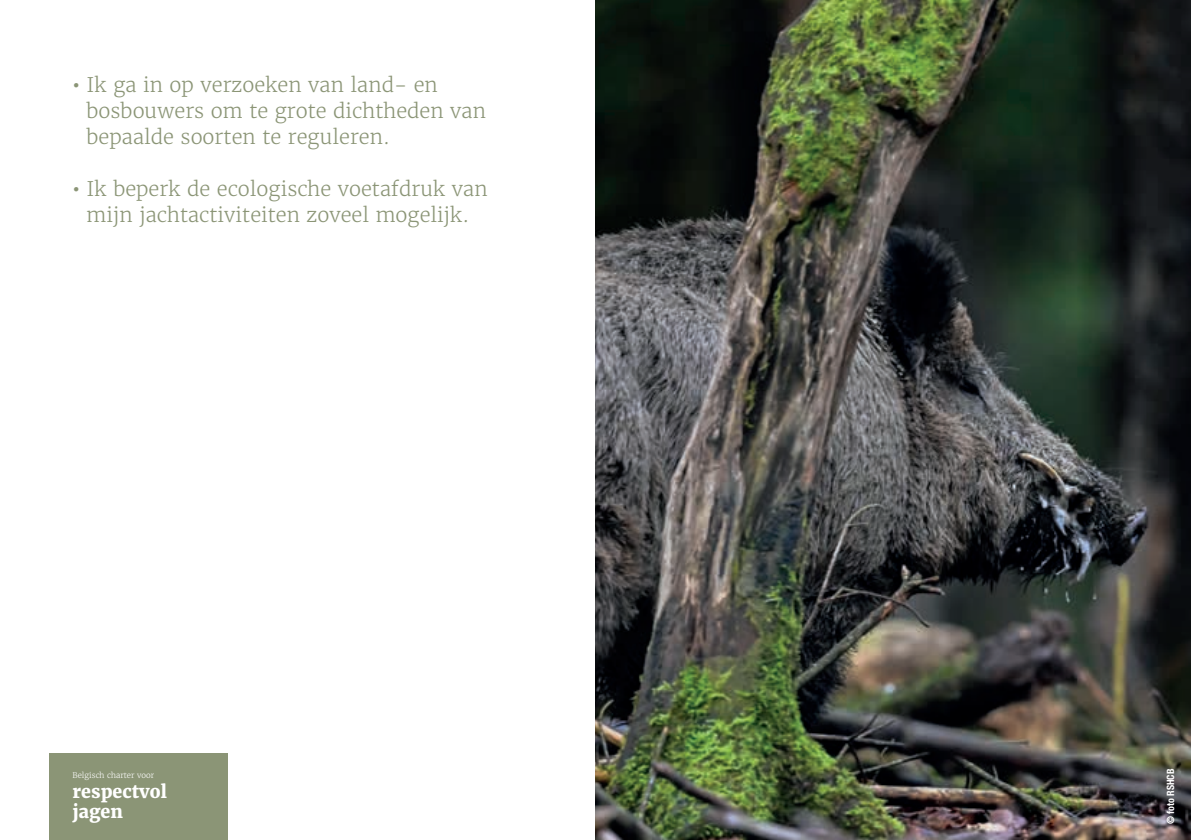
<style>
.page{position:relative;width:1191px;height:840px;background:#fff}
.page>*{position:absolute;margin:0;border:0;box-sizing:border-box;transform-origin:0 0}
.t1{font:300 20px/26px "Merriweather";color:#8b9576}
.t2{font:800 18px/20px "Merriweather";color:#fff}
.t3{font:700 condensed 10px "Helvetica Neue";color:#fff}
.t4{font:300 7.8px "Merriweather";color:#fff}
.s1{font-weight:700}
</style>
<div class="page">
<img style="left:595px;top:0;width:596px;height:839px">
<div style="left:50px;top:753px;width:178px;height:86px;background:#8b9576"></div>
<p class="t1" style="left:87px;top:72px;width:401px;text-indent:-15px"><span class="s1">•</span> Ik ga in op verzoeken van land- en bosbouwers om te grote dichtheden van bepaalde soorten te reguleren.</p>
<p class="t1" style="left:72px;top:176px;width:417px;text-align:center"><span class="s1">•</span> Ik beperk de ecologische voetafdruk van mijn jachtactiviteiten zoveel mogelijk.</p>
<p class="t4" style="left:73px;top:769px;width:83px">Belgisch charter voor</p>
<p class="t2" style="left:73px;top:780px;width:96px">respectvol jagen</p>
<p class="t3" style="left:1162px;top:823px;width:57px;rotate:-90deg">© foto RSHCB</p>
</div>
